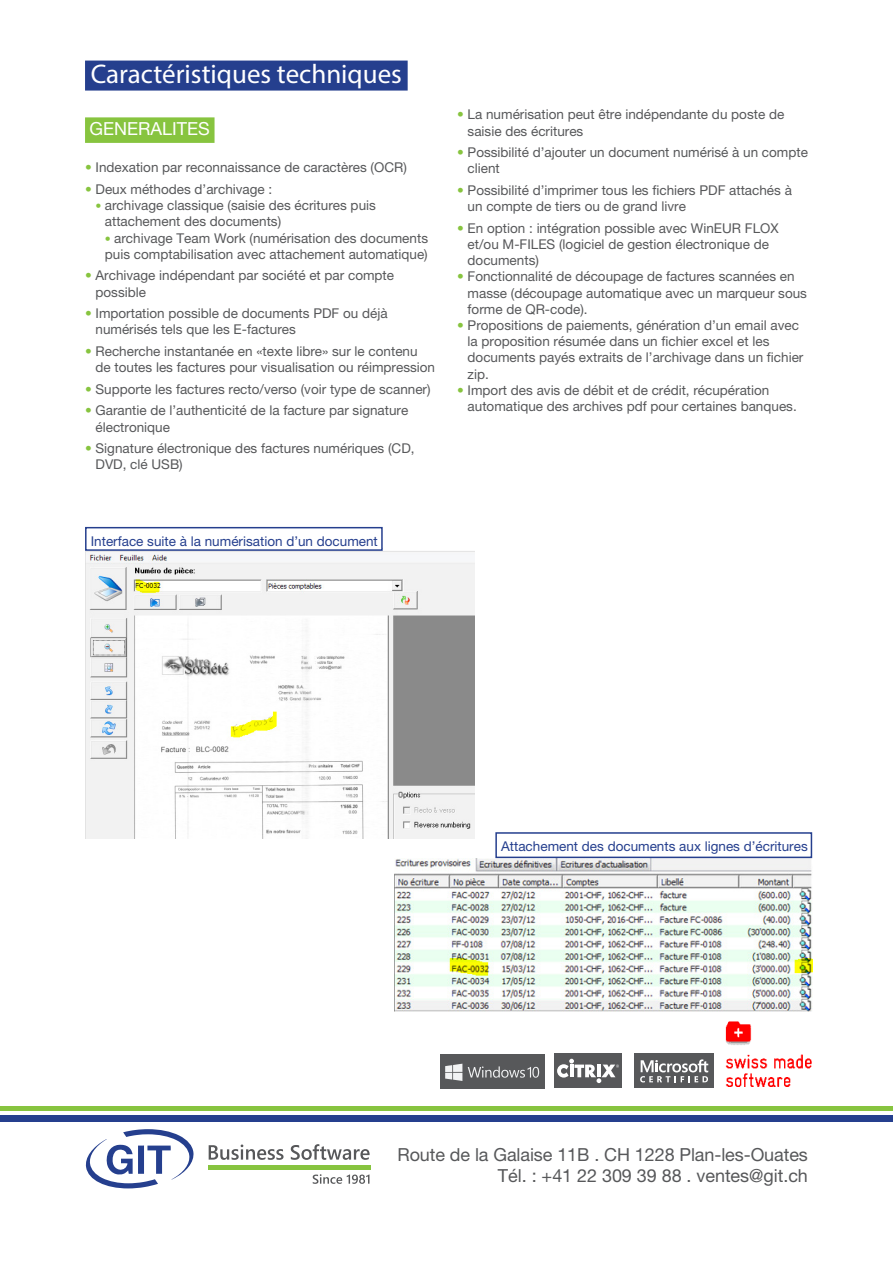
<style>
.page{position:relative;width:893px;height:1263px;background:#fff}
.page>*{position:absolute;margin:0;border:0;box-sizing:border-box;transform-origin:0 0}
.t1{font:27px "Myriad Pro";color:#fff}
.t2{font:18px/21.6px "Helvetica Neue LT Pro";letter-spacing:-.005em;color:#57585a;text-align:right}
.t3{font:18px "Helvetica Neue LT Pro";color:#fff}
.t4{font:13.5px/16.2px "Helvetica Neue LT Pro";color:#57585a}
.t5{font:13.5px "Helvetica Neue LT Pro";color:#253f8e}
.s1{color:#87c43f}
.s2{font-size:12px;color:#87c43f}
</style>
<div class="page">
<div style="left:85px;top:117px;width:130px;height:26px;background:#87c43f"></div>
<div style="left:85px;top:61px;width:323px;height:30px;background:#253f8e"></div>
<svg style="left:313px;top:1174px;width:56px;height:10px"></svg>
<hr style="left:208px;top:1166px;width:163px;height:4px;background:#87c43f">
<svg style="left:209px;top:1144px;width:75px;height:16px"></svg>
<svg style="left:291px;top:1144px;width:79px;height:16px"></svg>
<svg style="left:85px;top:1129px;width:109px;height:59px"></svg>
<hr style="left:0;top:1107px;width:893px;height:4px;background:#87c43f">
<div style="left:0;top:1115px;width:893px;height:6px;background:#253f8e"></div>
<div style="left:554px;top:1054px;width:68px;height:34px;background:#57585a"></div>
<svg style="left:557px;top:1059px;width:62px;height:25px"></svg>
<hr style="left:597px;top:1064px;width:4px;height:13px;background:#fff">
<div style="left:634px;top:1054px;width:80px;height:34px;background:#57585a"></div>
<svg style="left:640px;top:1059px;width:68px;height:24px"></svg>
<img style="left:725px;top:1021px;width:86px;height:66px">
<img style="left:85px;top:551px;width:390px;height:288px">
<img style="left:394px;top:858px;width:418px;height:154px">
<div style="left:85px;top:527px;width:298px;height:24px;border:2px solid #253f8e"></div>
<div style="left:495px;top:832px;width:317px;height:26px;border:2px solid #253f8e"></div>
<div style="left:440px;top:1055px;width:105px;height:34px;background:#57585a"></div>
<svg style="left:445px;top:1064px;width:95px;height:17px"></svg>
<h1 class="t1" style="left:91px;top:64px;width:313px">Caractéristiques techniques</h1>
<h2 class="t3" style="left:90px;top:118px;width:122px">GENERALITES</h2>
<p class="t4" style="left:85px;top:160px;width:323px"><span class="s1">•</span> Indexation par reconnaissance de caractères (OCR)</p>
<p class="t4" style="left:85px;top:181px;width:189px"><span class="s1">•</span> Deux méthodes d’archivage :</p>
<p class="t4" style="left:105px;top:197px;width:273px;text-indent:-9px"><span class="s2">•</span> archivage classique (saisie des écritures puis attachement des documents)</p>
<p class="t4" style="left:105px;top:230px;width:325px"><span class="s2">•</span> archivage Team Work (numérisation des documents puis comptabilisation avec attachement automatique)</p>
<p class="t4" style="left:96px;top:268px;width:300px;text-indent:-11px"><span class="s1">•</span> Archivage indépendant par société et par compte possible</p>
<p class="t4" style="left:96px;top:305px;width:294px;text-indent:-11px"><span class="s1">•</span> Importation possible de documents PDF ou déjà numérisés tels que les E-factures</p>
<p class="t4" style="left:96px;top:343px;width:341px;text-indent:-11px"><span class="s1">•</span> Recherche instantanée en «texte libre» sur le contenu de toutes les factures pour visualisation ou réimpression</p>
<p class="t4" style="left:85px;top:381px;width:347px"><span class="s1">•</span> Supporte les factures recto/verso (voir type de scanner)</p>
<p class="t4" style="left:96px;top:403px;width:314px;text-indent:-11px"><span class="s1">•</span> Garantie de l’authenticité de la facture par signature électronique</p>
<p class="t4" style="left:96px;top:440px;width:321px;text-indent:-11px"><span class="s1">•</span> Signature électronique des factures numériques (CD,<br>DVD, clé USB)</p>
<p class="t4" style="left:468px;top:106px;width:318px;text-indent:-11px"><span class="s1">•</span> La numérisation peut être indépendante du poste de saisie des écritures</p>
<p class="t4" style="left:468px;top:144px;width:342px;text-indent:-11px"><span class="s1">•</span> Possibilité d’ajouter un document numérisé à un compte client</p>
<p class="t4" style="left:468px;top:182px;width:326px;text-indent:-11px"><span class="s1">•</span> Possibilité d’imprimer tous les fichiers PDF attachés à un compte de tiers ou de grand livre</p>
<p class="t4" style="left:468px;top:220px;width:313px;text-indent:-11px"><span class="s1">•</span> En option : intégration possible avec WinEUR FLOX et/ou M-FILES (logiciel de gestion électronique de documents)</p>
<p class="t4" style="left:468px;top:268px;width:341px;text-indent:-11px"><span class="s1">•</span> Fonctionnalité de découpage de factures scannées en masse (découpage automatique avec un marqueur sous forme de QR-code).</p>
<p class="t4" style="left:468px;top:317px;width:337px;text-indent:-11px"><span class="s1">•</span> Propositions de paiements, génération d’un email avec la proposition résumée dans un fichier excel et les documents payés extraits de l’archivage dans un fichier zip.</p>
<p class="t4" style="left:468px;top:382px;width:331px;text-indent:-11px"><span class="s1">•</span> Import des avis de débit et de crédit, récupération automatique des archives pdf pour certaines banques.</p>
<p class="t5" style="left:91px;top:533px;width:289px">Interface suite à la numérisation d’un document</p>
<p class="t5" style="left:501px;top:838px;width:308px">Attachement des documents aux lignes d’écritures</p>
<h2 class="t2" style="left:397px;top:1143px;width:412px">Route de la Galaise 11B . CH 1228 Plan-les-Ouates<br>Tél. : +41 22 309 39 88 . ventes@git.ch</h2>
</div>
